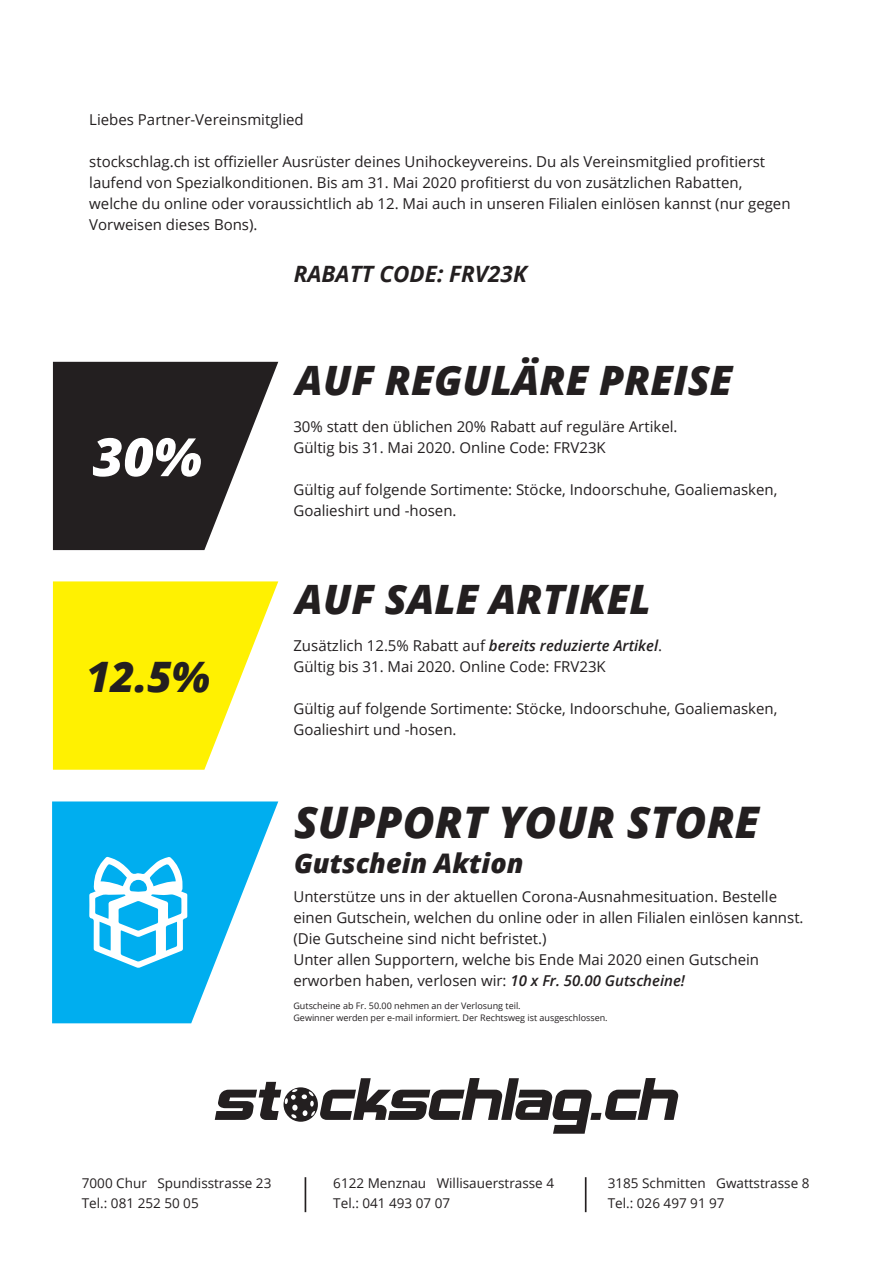
<style>
.page{position:relative;width:893px;height:1263px;background:#fff}
.page>*{position:absolute;margin:0;border:0;box-sizing:border-box;transform-origin:0 0}
.t1{font:italic 800 52.8px "Open Sans";color:#fff}
.t2{font:italic 800 43.5px "Open Sans";color:#231f20}
.t3{font:italic 800 42px "Open Sans";color:#231f20}
.t4{font:italic 800 40.5px "Open Sans";color:#231f20}
.t5{font:italic 800 27px "Open Sans";color:#231f20}
.t6{font:italic 700 22.5px "Open Sans";color:#231f20}
.t7{font:15px/21px "Open Sans";color:#231f20}
.t8{font:13.5px "Open Sans";color:#231f20}
.t9{font:9px "Open Sans";color:#231f20}
.s1{font-weight:600;font-style:italic}
</style>
<div class="page">
<svg style="left:215px;top:1078px;width:463px;height:56px"></svg>
<hr style="left:305px;top:1177px;width:1px;height:35px;background:#231f20">
<hr style="left:585px;top:1177px;width:1px;height:35px;background:#231f20">
<svg style="left:53px;top:581px;width:225px;height:189px"></svg>
<svg style="left:53px;top:362px;width:225px;height:188px"></svg>
<svg style="left:52px;top:801px;width:226px;height:222px;fill:#00aeef"></svg>
<svg style="left:89px;top:856px;width:98px;height:112px"></svg>
<p class="t7" style="left:89px;top:109px;width:216px">Liebes Partner-Vereinsmitglied</p>
<p class="t7" style="left:89px;top:151px;width:677px">stockschlag.ch ist offizieller Ausrüster deines Unihockeyvereins. Du als Vereinsmitglied profitierst</p>
<p class="t7" style="left:89px;top:172px;width:655px">laufend von Spezialkonditionen. Bis am 31. Mai 2020 profitierst du von zusätzlichen Rabatten,</p>
<p class="t7" style="left:89px;top:193px;width:703px">welche du online oder voraussichtlich ab 12. Mai auch in unseren Filialen einlösen kannst (nur gegen<br>Vorweisen dieses Bons).</p>
<p class="t6" style="left:294px;top:258px;width:235px">RABATT CODE: FRV23K</p>
<p class="t1" style="left:93px;top:417px;width:111px">30%</p>
<p class="t3" style="left:86px;top:644px;width:126px">12.5%</p>
<p class="t4" style="left:296px;top:350px;width:439px">AUF REGULÄRE PREISE</p>
<p class="t7" style="left:293px;top:416px;width:386px">30% statt den üblichen 20% Rabatt auf reguläre Artikel.</p>
<p class="t7" style="left:293px;top:437px;width:314px">Gültig bis 31. Mai 2020. Online Code: FRV23K</p>
<p class="t7" style="left:293px;top:479px;width:485px">Gültig auf folgende Sortimente: Stöcke, Indoorschuhe, Goaliemasken,<br>Goalieshirt und -hosen.</p>
<p class="t4" style="left:296px;top:569px;width:357px">AUF SALE ARTIKEL</p>
<p class="t7" style="left:293px;top:635px;width:370px">Zusätzlich 12.5% Rabatt auf <span class="s1">bereits reduzierte Artikel</span>.</p>
<p class="t7" style="left:293px;top:656px;width:314px">Gültig bis 31. Mai 2020. Online Code: FRV23K</p>
<p class="t7" style="left:293px;top:698px;width:485px">Gültig auf folgende Sortimente: Stöcke, Indoorschuhe, Goaliemasken,<br>Goalieshirt und -hosen.</p>
<p class="t2" style="left:294px;top:789px;width:467px">SUPPORT YOUR STORE</p>
<p class="t5" style="left:294px;top:842px;width:231px">Gutschein Aktion</p>
<p class="t7" style="left:293px;top:886px;width:512px">Unterstütze uns in der aktuellen Corona-Ausnahmesituation. Bestelle einen Gutschein, welchen du online oder in allen Filialen einlösen kannst. (Die Gutscheine sind nicht befristet.)</p>
<p class="t7" style="left:293px;top:949px;width:467px">Unter allen Supportern, welche bis Ende Mai 2020 einen Gutschein</p>
<p class="t7" style="left:293px;top:970px;width:393px">erworben haben, verlosen wir: <span class="s1">10 x Fr. 50.00 Gutscheine!</span></p>
<p class="t9" style="left:293px;top:999px;width:229px">Gutscheine ab Fr. 50.00 nehmen an der Verlosung teil.</p>
<p class="t9" style="left:293px;top:1011px;width:316px">Gewinner werden per e-mail informiert. Der Rechtsweg ist ausgeschlossen.</p>
<p class="t8" style="left:82px;top:1173px;width:191px">7000 Chur Spundisstrasse 23</p>
<p class="t8" style="left:82px;top:1194px;width:118px">Tel.: 081 252 50 05</p>
<p class="t8" style="left:333px;top:1173px;width:222px">6122 Menznau Willisauerstrasse 4</p>
<p class="t8" style="left:333px;top:1194px;width:118px">Tel.: 041 493 07 07</p>
<p class="t8" style="left:608px;top:1173px;width:203px">3185 Schmitten Gwattstrasse 8</p>
<p class="t8" style="left:608px;top:1194px;width:118px">Tel.: 026 497 91 97</p>
</div>
